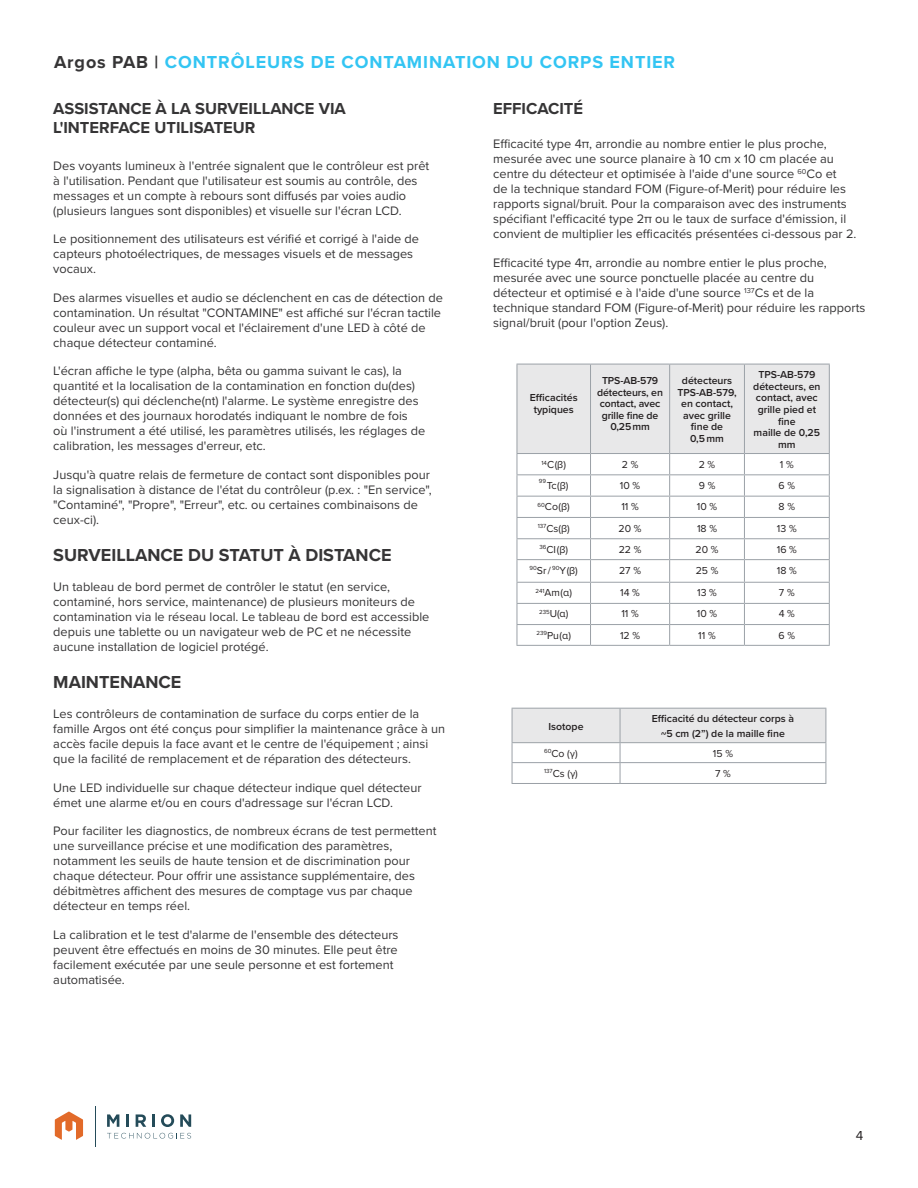
<style>
.page{position:relative;width:918px;height:1188px;background:#fff}
.page>*{position:absolute;margin:0;border:0;box-sizing:border-box;transform-origin:0 0}
.Small_Header{font:700 18px "Proxima Nova";letter-spacing:.05em;color:#33c5f3}
.Small_Header-2{font:700 18px "Proxima Nova";color:#363536}
.Small_Header-3{font:700 16.5px/19.8px "Proxima Nova";color:#363536}
.t1{font:13.5px "Proxima Nova";color:#231f20}
.Body_Copy_Small{font:12.75px/15px "Proxima Nova";color:#363536}
.Small_Header-4{font:12.75px/15px "Proxima Nova";color:#363536}
.t2{font:600 10.5px/11.6px "Proxima Nova";color:#231f20;text-align:center}
.t3{font:10.5px "Proxima Nova";color:#231f20}
.t4{font:6.15px "Proxima Nova";color:#231f20}
.s1{color:#363536}
</style>
<div class="page">
<hr style="left:95px;top:1106px;width:1px;height:41px;background:#244b59">
<svg style="left:107px;top:1133px;width:84px;height:6px"></svg>
<svg style="left:107px;top:1114px;width:12px;height:13px"></svg>
<svg style="left:126px;top:1114px;width:3px;height:13px"></svg>
<svg style="left:136px;top:1114px;width:10px;height:13px"></svg>
<svg style="left:152px;top:1114px;width:3px;height:13px"></svg>
<svg style="left:161px;top:1114px;width:13px;height:13px"></svg>
<svg style="left:180px;top:1114px;width:11px;height:13px"></svg>
<svg style="left:55px;top:1112px;width:28px;height:28px"></svg>
<hr style="left:516px;top:645px;width:75px;height:1px;background:#9ba1a7">
<hr style="left:670px;top:645px;width:74px;height:1px;background:#9ba1a7">
<hr style="left:591px;top:645px;width:79px;height:1px;background:#9ba1a7">
<hr style="left:744px;top:645px;width:86px;height:1px;background:#9ba1a7">
<svg style="left:516px;top:364px;width:314px;height:281px"></svg>
<hr style="left:516px;top:624px;width:75px;height:1px;background:#9ba1a7">
<hr style="left:591px;top:624px;width:79px;height:1px;background:#9ba1a7">
<hr style="left:670px;top:624px;width:74px;height:1px;background:#9ba1a7">
<hr style="left:744px;top:624px;width:86px;height:1px;background:#9ba1a7">
<hr style="left:512px;top:783px;width:108px;height:1px;background:#9ba1a7">
<hr style="left:620px;top:783px;width:206px;height:1px;background:#9ba1a7">
<svg style="left:512px;top:708px;width:314px;height:75px"></svg>
<hr style="left:512px;top:762px;width:108px;height:1px;background:#9ba1a7">
<hr style="left:620px;top:762px;width:206px;height:1px;background:#9ba1a7">
<p class="Small_Header" style="left:54px;top:49px;width:623px"><span class="s1">Argos PAB |</span> CONTRÔLEURS DE CONTAMINATION DU CORPS ENTIER</p>
<p class="Small_Header-3" style="left:53px;top:98px;width:294px">ASSISTANCE À LA SURVEILLANCE VIA<br>L'INTERFACE UTILISATEUR</p>
<p class="Small_Header-4" style="left:53px;top:158px;width:377px">Des voyants lumineux à l'entrée signalent que le contrôleur est prêt à l'utilisation. Pendant que l'utilisateur est soumis au contrôle, des messages et un compte à rebours sont diffusés par voies audio (plusieurs langues sont disponibles) et visuelle sur l'écran LCD.</p>
<p class="Body_Copy_Small" style="left:53px;top:231px;width:367px">Le positionnement des utilisateurs est vérifié et corrigé à l'aide de capteurs photoélectriques, de messages visuels et de messages vocaux.</p>
<p class="Body_Copy_Small" style="left:53px;top:290px;width:391px">Des alarmes visuelles et audio se déclenchent en cas de détection de contamination. Un résultat "CONTAMINE" est affiché sur l'écran tactile couleur avec un support vocal et l'éclairement d'une LED à côté de chaque détecteur contaminé.</p>
<p class="Body_Copy_Small" style="left:53px;top:363px;width:373px">L'écran affiche le type (alpha, bêta ou gamma suivant le cas), la quantité et la localisation de la contamination en fonction du(des) détecteur(s) qui déclenche(nt) l'alarme. Le système enregistre des données et des journaux horodatés indiquant le nombre de fois où l'instrument a été utilisé, les paramètres utilisés, les réglages de calibration, les messages d'erreur, etc.</p>
<p class="Body_Copy_Small" style="left:53px;top:467px;width:380px">Jusqu'à quatre relais de fermeture de contact sont disponibles pour la signalisation à distance de l'état du contrôleur (p.ex. : "En service", "Contaminé", "Propre", "Erreur", etc. ou certaines combinaisons de ceux-ci).</p>
<p class="Small_Header-2" style="left:53px;top:541px;width:340px">SURVEILLANCE DU STATUT À DISTANCE</p>
<p class="Small_Header-4" style="left:53px;top:579px;width:378px">Un tableau de bord permet de contrôler le statut (en service, contaminé, hors service, maintenance) de plusieurs moniteurs de contamination via le réseau local. Le tableau de bord est accessible depuis une tablette ou un navigateur web de PC et ne nécessite aucune installation de logiciel protégé.</p>
<p class="Small_Header-2" style="left:53px;top:669px;width:130px">MAINTENANCE</p>
<p class="Small_Header-4" style="left:53px;top:706px;width:393px">Les contrôleurs de contamination de surface du corps entier de la famille Argos ont été conçus pour simplifier la maintenance grâce à un accès facile depuis la face avant et le centre de l'équipement ; ainsi que la facilité de remplacement et de réparation des détecteurs.</p>
<p class="Body_Copy_Small" style="left:53px;top:780px;width:370px">Une LED individuelle sur chaque détecteur indique quel détecteur émet une alarme et/ou en cours d'adressage sur l'écran LCD.</p>
<p class="Body_Copy_Small" style="left:53px;top:823px;width:385px">Pour faciliter les diagnostics, de nombreux écrans de test permettent une surveillance précise et une modification des paramètres, notamment les seuils de haute tension et de discrimination pour chaque détecteur. Pour offrir une assistance supplémentaire, des débitmètres affichent des mesures de comptage vus par chaque détecteur en temps réel.</p>
<p class="Body_Copy_Small" style="left:53px;top:927px;width:347px">La calibration et le test d'alarme de l'ensemble des détecteurs peuvent être effectués en moins de 30 minutes. Elle peut être facilement exécutée par une seule personne et est fortement automatisée.</p>
<p class="Small_Header-3" style="left:493px;top:98px;width:92px">EFFICACITÉ</p>
<p class="Small_Header-4" style="left:493px;top:136px;width:365px">Efficacité type 4π, arrondie au nombre entier le plus proche, mesurée avec une source planaire à 10 cm x 10 cm placée au centre du détecteur et optimisée à l'aide d'une source <sup>60</sup>Co et<br>de la technique standard FOM (Figure-of-Merit) pour réduire les rapports signal/bruit. Pour la comparaison avec des instruments spécifiant l'efficacité type 2π ou le taux de surface d'émission, il convient de multiplier les efficacités présentées ci-dessous par 2.</p>
<p class="Body_Copy_Small" style="left:493px;top:255px;width:374px">Efficacité type 4π, arrondie au nombre entier le plus proche, mesurée avec une source ponctuelle placée au centre du détecteur et optimisé e à l'aide d'une source <sup>137</sup>Cs et de la technique standard FOM (Figure-of-Merit) pour réduire les rapports signal/bruit (pour l'option Zeus).</p>
<p class="t2" style="left:597px;top:374px;width:67px">TPS-AB-579 détecteurs, en contact, avec grille fine de<br>0,25 mm</p>
<p class="t2" style="left:677px;top:374px;width:61px">détecteurs<br>TPS-AB-579, en contact, avec grille fine de<br>0,5 mm</p>
<p class="t2" style="left:753px;top:369px;width:69px">TPS-AB-579 détecteurs, en contact, avec grille pied et fine<br>maille de 0,25 mm</p>
<p class="t2" style="left:530px;top:392px;width:49px">Efficacités typiques</p>
<p class="t3" style="left:542px;top:457px;width:26px"><sup>14</sup>C (β)</p>
<p class="t3" style="left:622px;top:456px;width:18px">2 %</p>
<p class="t3" style="left:699px;top:456px;width:18px">2 %</p>
<p class="t3" style="left:780px;top:456px;width:15px">1 %</p>
<p class="t4" style="left:539px;top:476px;width:9px">99</p>
<p class="t3" style="left:547px;top:478px;width:23px">Tc (β)</p>
<p class="t3" style="left:620px;top:478px;width:22px">10 %</p>
<p class="t3" style="left:699px;top:478px;width:18px">9 %</p>
<p class="t3" style="left:779px;top:478px;width:18px">6 %</p>
<p class="t3" style="left:538px;top:499px;width:34px"><sup>60</sup>Co (β)</p>
<p class="t3" style="left:621px;top:499px;width:19px">11 %</p>
<p class="t3" style="left:697px;top:499px;width:22px">10 %</p>
<p class="t3" style="left:779px;top:499px;width:18px">8 %</p>
<p class="t3" style="left:538px;top:520px;width:33px"><sup>137</sup>Cs(β)</p>
<p class="t3" style="left:619px;top:520px;width:24px">20 %</p>
<p class="t3" style="left:697px;top:520px;width:22px">18 %</p>
<p class="t3" style="left:777px;top:520px;width:21px">13 %</p>
<p class="t3" style="left:540px;top:542px;width:30px"><sup>36</sup>CI (β)</p>
<p class="t3" style="left:619px;top:542px;width:24px">22 %</p>
<p class="t3" style="left:696px;top:542px;width:24px">20 %</p>
<p class="t3" style="left:777px;top:542px;width:22px">16 %</p>
<p class="t3" style="left:530px;top:562px;width:50px"><sup>90</sup>Sr / <sup>90</sup>Y (β)</p>
<p class="t3" style="left:619px;top:562px;width:23px">27 %</p>
<p class="t3" style="left:696px;top:562px;width:24px">25 %</p>
<p class="t3" style="left:777px;top:562px;width:22px">18 %</p>
<p class="t3" style="left:536px;top:585px;width:38px"><sup>241</sup>Am (α)</p>
<p class="t3" style="left:620px;top:585px;width:21px">14 %</p>
<p class="t3" style="left:697px;top:585px;width:21px">13 %</p>
<p class="t3" style="left:779px;top:585px;width:17px">7 %</p>
<p class="t3" style="left:539px;top:606px;width:31px"><sup>235</sup>U(α)</p>
<p class="t3" style="left:621px;top:606px;width:19px">11 %</p>
<p class="t3" style="left:697px;top:606px;width:22px">10 %</p>
<p class="t3" style="left:779px;top:606px;width:18px">4 %</p>
<p class="t3" style="left:536px;top:627px;width:36px"><sup>239</sup>Pu (α)</p>
<p class="t3" style="left:620px;top:627px;width:22px">12 %</p>
<p class="t3" style="left:698px;top:627px;width:19px">11 %</p>
<p class="t3" style="left:779px;top:627px;width:18px">6 %</p>
<p class="t2" style="left:549px;top:720px;width:36px">Isotope</p>
<p class="t2" style="left:652px;top:711px;width:144px;line-height:14.5px">Efficacité du détecteur corps à ~5 cm (2”) de la maille fine</p>
<p class="t3" style="left:544px;top:745px;width:35px"><sup>60</sup>Co (γ)</p>
<p class="t3" style="left:713px;top:745px;width:22px">15 %</p>
<p class="t3" style="left:544px;top:765px;width:35px"><sup>137</sup>Cs (γ)</p>
<p class="t3" style="left:715px;top:765px;width:17px">7 %</p>
<p class="t1" style="left:856px;top:1125px;width:9px">4</p>
</div>
